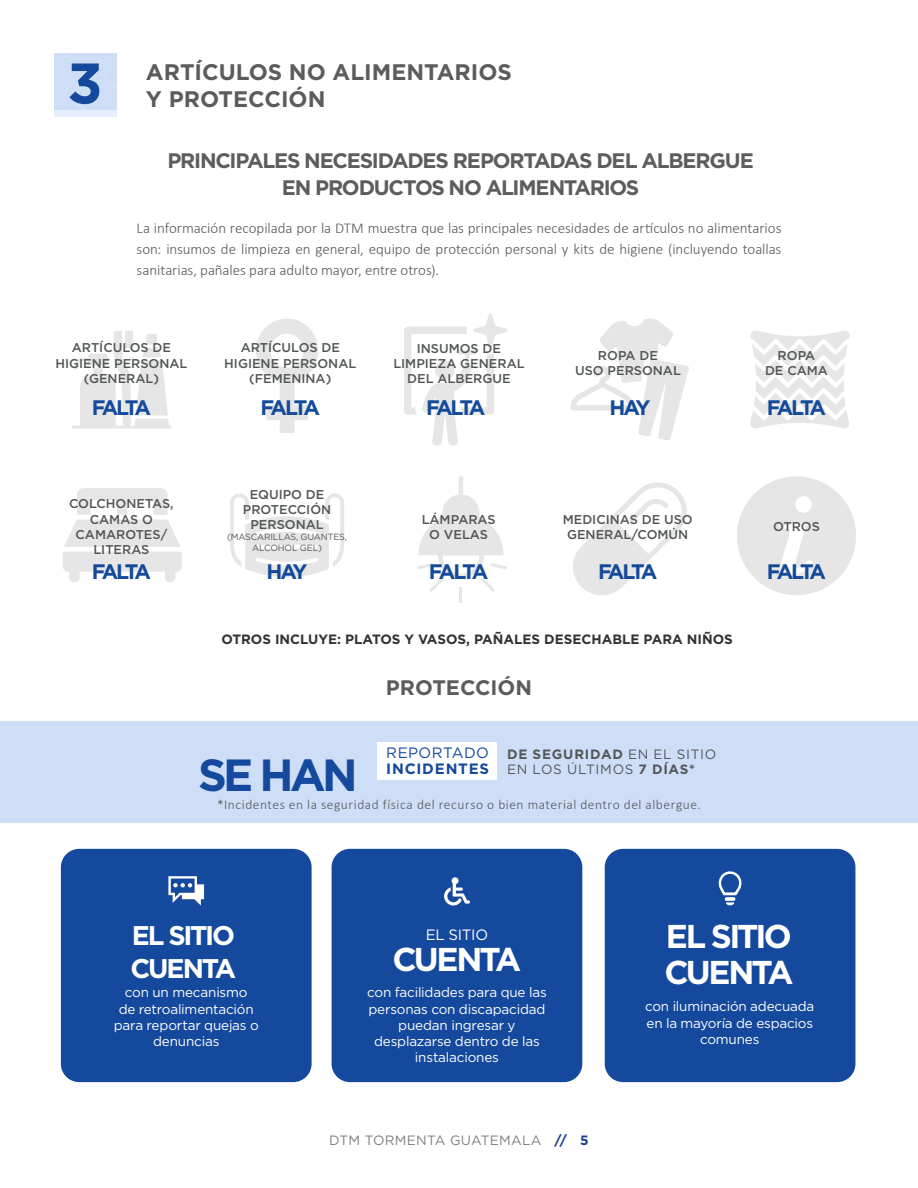
<style>
.page{position:relative;width:918px;height:1188px;background:#fff}
.page>*{position:absolute;margin:0;border:0;box-sizing:border-box;transform-origin:0 0}
.t1{font:700 45px "Gotham";color:#14499d}
.t2{font:700 33px/36px "Gotham";letter-spacing:-.09em;color:#fff}
.t3{font:700 27px "Gotham";letter-spacing:-.085em;color:#fff}
.t4{font:700 22.5px/27px "Gotham";color:#5c5c5c}
.t5{font:700 21px/26.4px "Gotham";letter-spacing:-.055em;color:#5d5d5d;text-align:center}
.t6{font:700 21px "Gotham";letter-spacing:-.185em;color:#134a9a}
.t7{font:700 21px "Gotham";color:#5c5c5c}
.t8{font:300 15px/21px "Calibri";letter-spacing:-.005em;color:#57585a;text-align:justify}
.t9{font:700 15px "Gotham";letter-spacing:.055em;color:#14499d}
.t10{font:15px "Gotham";letter-spacing:.03em;color:#14499d}
.t11{font:15px "Gotham";letter-spacing:-.02em;color:#fff}
.t12{font:13.5px/16.2px "Gotham";letter-spacing:-.015em;color:#fff;text-align:center}
.t13{font:300 13.5px "Calibri";letter-spacing:.04em;color:#57585a}
.t14{font:700 13.5px "Gotham";color:#303332}
.t15{font:13.5px/15px "Gotham";letter-spacing:.045em;color:#545758}
.t16{font:13.5px "Gotham";letter-spacing:.02em;color:#808080}
.t17{font:500 12.75px/15.3px "Gotham";color:#515555;text-align:center}
.t18{font:9px/10.8px "Gotham";letter-spacing:-.02em;color:#515555;text-align:center}
.s1{font-weight:700}
.s2{font-weight:700;color:#1d3d90}
</style>
<div class="page">
<svg style="left:256px;top:319px;width:62px;height:114px"></svg>
<svg style="left:573px;top:483px;width:114px;height:112px"></svg>
<div style="left:0;top:721px;width:918px;height:101px;background:#cedef7"></div>
<svg style="left:737px;top:476px;width:119px;height:119px"></svg>
<svg style="left:63px;top:488px;width:119px;height:94px"></svg>
<svg style="left:230px;top:493px;width:114px;height:84px"></svg>
<svg style="left:750px;top:330px;width:100px;height:99px"></svg>
<svg style="left:571px;top:319px;width:118px;height:122px"></svg>
<svg style="left:404px;top:313px;width:104px;height:133px"></svg>
<div style="left:435px;top:361px;width:19px;height:19px;background:#e6e6e6;border-radius:50%"></div>
<svg style="left:72px;top:331px;width:99px;height:98px"></svg>
<div style="left:54px;top:53px;width:62px;height:63px;background:#cfdef7"></div>
<div style="left:54px;top:110px;width:62px;height:6px;background:#e5effb"></div>
<svg style="left:56px;top:55px;width:60px;height:55px"></svg>
<div style="left:378px;top:742px;width:119px;height:22px;background:#fff"></div>
<div style="left:61px;top:849px;width:251px;height:233px;background:#14499d;border-radius:18px"></div>
<div style="left:332px;top:849px;width:250px;height:233px;background:#14499d;border-radius:18px"></div>
<div style="left:378px;top:757px;width:119px;height:22px;background:#fff"></div>
<svg style="left:417px;top:476px;width:90px;height:116px"></svg>
<hr style="left:459px;top:587px;width:3px;height:16px;background:#e6e6e6">
<svg style="left:168px;top:876px;width:36px;height:30px"></svg>
<svg style="left:444px;top:877px;width:26px;height:29px"></svg>
<div style="left:605px;top:849px;width:250px;height:233px;background:#14499d;border-radius:18px"></div>
<svg style="left:718px;top:871px;width:24px;height:34px"></svg>
<h3 class="t4" style="left:146px;top:58px;width:367px">ARTÍCULOS NO ALIMENTARIOS<br>Y PROTECCIÓN</h3>
<h3 class="t5" style="left:167px;top:148px;width:588px">PRINCIPALES NECESIDADES REPORTADAS DEL ALBERGUE<br>EN PRODUCTOS NO ALIMENTARIOS</h3>
<p class="t8" style="left:137px;top:219px;width:646px">La información recopilada por la DTM muestra que las principales necesidades de artículos no alimentarios son: insumos de limpieza en general, equipo de protección personal y kits de higiene (incluyendo toallas sanitarias, pañales para adulto mayor, entre otros).</p>
<p class="t17" style="left:55px;top:340px;width:134px">ARTÍCULOS DE<br>HIGIENE PERSONAL (GENERAL)</p>
<p class="t17" style="left:224px;top:340px;width:134px">ARTÍCULOS DE<br>HIGIENE PERSONAL (FEMENINA)</p>
<h3 class="t6" style="left:92px;top:394px;width:61px">FALTA</h3>
<h3 class="t6" style="left:261px;top:394px;width:61px">FALTA</h3>
<p class="t17" style="left:393px;top:340px;width:133px">INSUMOS DE<br>LIMPIEZA GENERAL<br>DEL ALBERGUE</p>
<h3 class="t6" style="left:426px;top:394px;width:61px">FALTA</h3>
<p class="t17" style="left:575px;top:348px;width:107px">ROPA DE<br>USO PERSONAL</p>
<p class="t17" style="left:765px;top:348px;width:64px">ROPA<br>DE CAMA</p>
<h3 class="t6" style="left:610px;top:394px;width:43px">HAY</h3>
<h3 class="t6" style="left:767px;top:394px;width:61px">FALTA</h3>
<p class="t17" style="left:243px;top:486px;width:90px">EQUIPO DE<br>PROTECCIÓN<br>PERSONAL</p>
<p class="t18" style="left:227px;top:531px;width:122px">(MASCARILLAS, GUANTES,<br>ALCOHOL GEL)</p>
<p class="t17" style="left:69px;top:496px;width:106px">COLCHONETAS,<br>CAMAS O<br>CAMAROTES/<br>LITERAS</p>
<p class="t17" style="left:422px;top:511px;width:76px">LÁMPARAS<br>O VELAS</p>
<h3 class="t6" style="left:429px;top:557px;width:61px">FALTA</h3>
<p class="t17" style="left:563px;top:511px;width:132px">MEDICINAS DE USO<br>GENERAL/COMÚN</p>
<h3 class="t6" style="left:92px;top:557px;width:61px">FALTA</h3>
<h3 class="t6" style="left:598px;top:557px;width:61px">FALTA</h3>
<h3 class="t6" style="left:267px;top:557px;width:43px">HAY</h3>
<p class="t14" style="left:221px;top:630px;width:513px">OTROS INCLUYE: PLATOS Y VASOS, PAÑALES DESECHABLE PARA NIÑOS</p>
<h1 class="t1" style="left:198px;top:745px;width:161px">SE HAN</h1>
<h3 class="t7" style="left:386px;top:674px;width:148px">PROTECCIÓN</h3>
<p class="t10" style="left:386px;top:743px;width:104px">REPORTADO</p>
<p class="t9" style="left:386px;top:759px;width:104px">INCIDENTES</p>
<p class="t15" style="left:507px;top:746px;width:211px"><span class="s1">DE SEGURIDAD</span> EN EL SITIO<br>EN LOS ÚLTIMOS <span class="s1">7 DÍAS*</span></p>
<p class="t13" style="left:217px;top:799px;width:485px">*Incidentes en la seguridad física del recurso o bien material dentro del albergue.</p>
<p class="t17" style="left:773px;top:519px;width:48px">OTROS</p>
<h3 class="t6" style="left:767px;top:557px;width:61px">FALTA</h3>
<h3 class="t3" style="left:132px;top:918px;width:105px">EL SITIO</h3>
<p class="t11" style="left:426px;top:925px;width:64px">EL SITIO</p>
<h3 class="t3" style="left:131px;top:950px;width:107px">CUENTA</h3>
<h2 class="t2" style="left:393px;top:941px;width:130px">CUENTA</h2>
<p class="t12" style="left:114px;top:984px;width:147px">con un mecanismo<br>de retroalimentación para reportar quejas o denuncias</p>
<p class="t12" style="left:367px;top:984px;width:181px">con facilidades para que las personas con discapacidad puedan ingresar y desplazarse dentro de las instalaciones</p>
<p class="t16" style="left:329px;top:1131px;width:261px">DTM TORMENTA GUATEMALA <span class="s2">// 5</span></p>
<h2 class="t2" style="left:665px;top:918px;width:130px">EL SITIO<br>CUENTA</h2>
<p class="t12" style="left:645px;top:998px;width:171px">con iluminación adecuada en la mayoría de espacios comunes</p>
</div>
